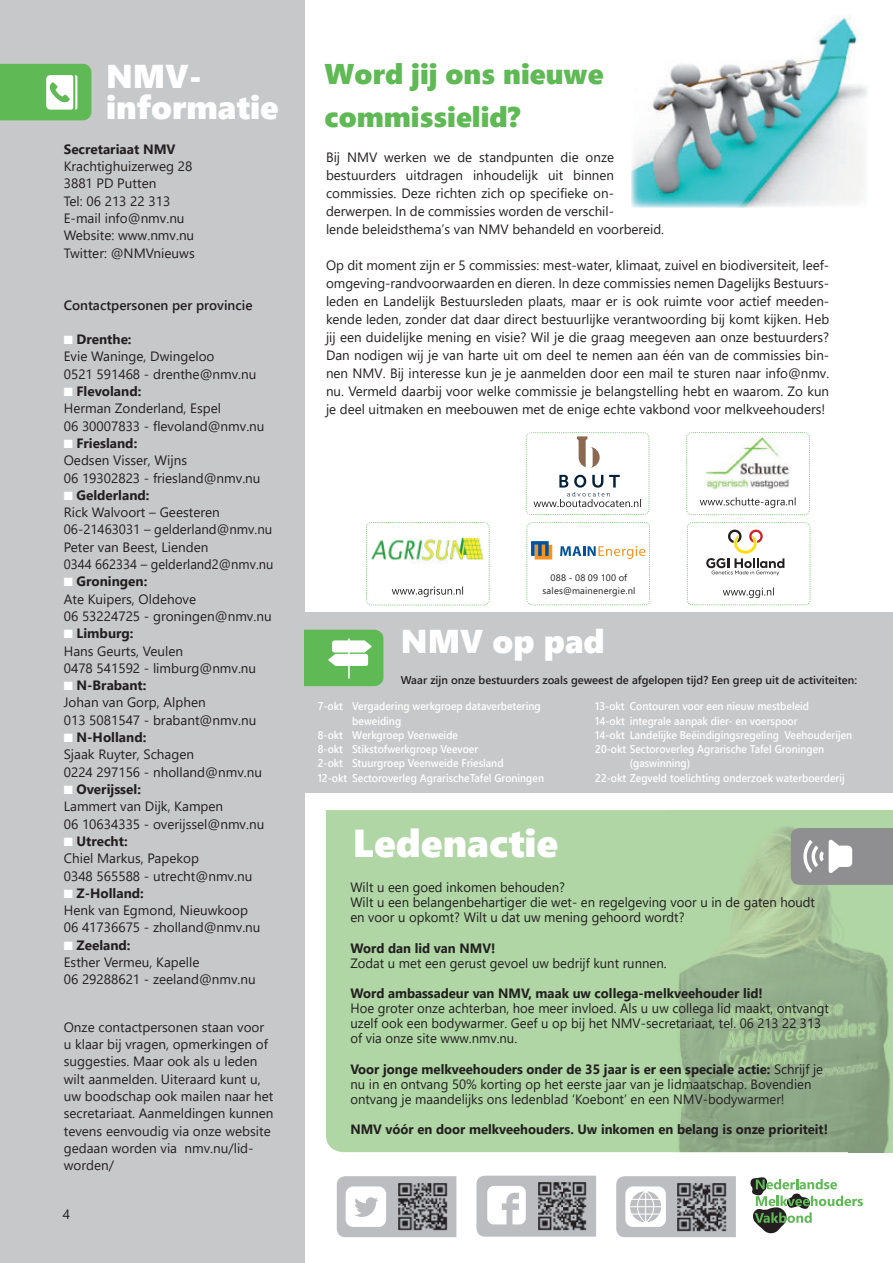
<style>
.page{position:relative;width:893px;height:1263px;background:#fff}
.page>*{position:absolute;margin:0;border:0;box-sizing:border-box;transform-origin:0 0}
.t1{font:39px "Segoe UI Black";color:#fff}
.t2{font:33px/31.5px "Segoe UI Black";color:#fff}
.t3{font:28.5px/43.5px "Segoe UI Black";color:#5fb955}
.t4{font:13.5px/17.2px "Segoe UI";color:#231f20}
.t5{font:700 13.5px "Segoe UI";color:#231f20}
.t6{font:600 13.5px "Segoe UI";color:#231f20}
.t7{font:600 11.25px "Segoe UI";color:#fff;scale:.92 1}
.t8{font:600 11.25px "Segoe UI";color:#231f20}
.t9{font:9.3px/13px "Segoe UI";letter-spacing:.025em;color:#231f20;text-align:center}
.s1{color:#fff}
.s2{font-weight:700}
</style>
<div class="page">
<div style="left:326px;top:810px;width:343px;height:342px;background:#afd6a4"></div>
<img style="left:669px;top:810px;width:224px;height:342px">
<div style="left:0;top:0;width:305px;height:1263px;background:#c7c8ca"></div>
<svg style="left:750px;top:1177px;width:113px;height:57px"></svg>
<svg style="left:337px;top:1176px;width:119px;height:61px"></svg>
<img style="left:397px;top:1181px;width:51px;height:50px">
<svg style="left:476px;top:1176px;width:120px;height:60px"></svg>
<img style="left:536px;top:1180px;width:51px;height:52px">
<svg style="left:616px;top:1176px;width:120px;height:61px"></svg>
<img style="left:676px;top:1181px;width:51px;height:51px">
<svg style="left:0;top:64px;width:91px;height:56px;background:#7ac471"></svg>
<svg style="left:791px;top:828px;width:102px;height:57px;background:#9e9d9f"></svg>
<svg style="left:526px;top:432px;width:123px;height:83px"></svg>
<svg style="left:686px;top:432px;width:124px;height:83px"></svg>
<svg style="left:366px;top:522px;width:124px;height:83px"></svg>
<svg style="left:687px;top:522px;width:124px;height:83px"></svg>
<svg style="left:526px;top:522px;width:124px;height:83px"></svg>
<img style="left:631px;top:17px;width:236px;height:190px">
<div style="left:305px;top:612px;width:588px;height:180px;background:#c7c8ca"></div>
<svg style="left:305px;top:630px;width:78px;height:56px;background:#80c778"></svg>
<h2 class="t2" style="left:106px;top:58px;width:174px">NMV&shy;informatie</h2>
<p class="t5" style="left:64px;top:138px;width:113px">Secretariaat NMV</p>
<p class="t4" style="left:64px;top:157px;width:132px">Krachtighuizerweg 28<br>3881 PD Putten<br>Tel: 06 213 22 313<br>E-mail info@nmv.nu<br>Website: www.nmv.nu<br>Twitter: @NMVnieuws</p>
<p class="t6" style="left:64px;top:294px;width:190px">Contactpersonen per provincie</p>
<p class="t4" style="left:64px;top:330px;width:194px"><span class="s1">■</span> <span class="s2">Drenthe:<br></span>Evie Waninge, Dwingeloo<br>0521 591468 - drenthe@nmv.nu</p>
<p class="t4" style="left:64px;top:382px;width:202px"><span class="s1">■</span> <span class="s2">Flevoland:<br></span>Herman Zonderland, Espel<br>06 30007833 - flevoland@nmv.nu</p>
<p class="t4" style="left:64px;top:434px;width:198px"><span class="s1">■</span> <span class="s2">Friesland:<br></span>Oedsen Visser, Wijns<br>06 19302823 - friesland@nmv.nu</p>
<p class="t4" style="left:64px;top:486px;width:211px"><span class="s1">■</span> <span class="s2">Gelderland:<br></span>Rick Walvoort – Geesteren<br>06-21463031 – gelderland@nmv.nu<br>Peter van Beest, Lienden<br>0344 662334 – gelderland2@nmv.nu</p>
<p class="t4" style="left:64px;top:573px;width:209px"><span class="s1">■</span> <span class="s2">Groningen:<br></span>Ate Kuipers, Oldehove<br>06 53224725 - groningen@nmv.nu</p>
<p class="t4" style="left:64px;top:625px;width:194px"><span class="s1">■</span> <span class="s2">Limburg:<br></span>Hans Geurts, Veulen<br>0478 541592 - limburg@nmv.nu</p>
<p class="t4" style="left:64px;top:676px;width:194px"><span class="s1">■</span> <span class="s2">N-Brabant:<br></span>Johan van Gorp, Alphen<br>013 5081547 - brabant@nmv.nu</p>
<p class="t4" style="left:64px;top:728px;width:200px"><span class="s1">■</span> <span class="s2">N-Holland:<br></span>Sjaak Ruyter, Schagen<br>0224 297156 - nholland@nmv.nu</p>
<p class="t4" style="left:64px;top:780px;width:202px"><span class="s1">■</span> <span class="s2">Overijssel:<br></span>Lammert van Dijk, Kampen<br>06 10634335 - overijssel@nmv.nu</p>
<p class="t4" style="left:64px;top:832px;width:190px"><span class="s1">■</span> <span class="s2">Utrecht:<br></span>Chiel Markus, Papekop<br>0348 565588 - utrecht@nmv.nu</p>
<p class="t4" style="left:64px;top:884px;width:198px"><span class="s1">■</span> <span class="s2">Z-Holland:<br></span>Henk van Egmond, Nieuwkoop<br>06 41736675 - zholland@nmv.nu</p>
<p class="t4" style="left:64px;top:936px;width:194px"><span class="s1">■</span> <span class="s2">Zeeland:<br></span>Esther Vermeu, Kapelle<br>06 29288621 - zeeland@nmv.nu</p>
<p class="t4" style="left:64px;top:1018px;width:211px">Onze contactpersonen staan voor u klaar bij vragen, opmerkingen of suggesties. Maar ook als u leden wilt aanmelden. Uiteraard kunt u, uw boodschap ook mailen naar het secretariaat. Aanmeldingen kunnen tevens eenvoudig via onze website gedaan worden via nmv.nu/lid&shy;worden/</p>
<p class="t4" style="left:63px;top:1205px;width:9px">4</p>
<h3 class="t3" style="left:325px;top:50px;width:281px">Word jij ons nieuwe commissielid?</h3>
<p class="t4" style="left:326px;top:148px;width:340px;line-height:18px">Bij NMV werken we de standpunten die onze bestuurders uitdragen inhoudelijk uit binnen commissies. Deze richten zich op specifieke on&shy;derwerpen. In de commissies worden de verschil-<br>lende beleidsthema’s van NMV behandeld en voorbereid.</p>
<p class="t4" style="left:326px;top:256px;width:505px;line-height:18px;text-align:justify">Op dit moment zijn er 5 commissies: mest-water, klimaat, zuivel en biodiversiteit, leef&shy;omgeving-randvoorwaarden en dieren. In deze commissies nemen Dagelijks Bestuurs&shy;leden en Landelijk Bestuursleden plaats, maar er is ook ruimte voor actief meeden&shy;kende leden, zonder dat daar direct bestuurlijke verantwoording bij komt kijken. Heb jij een duidelijke mening en visie? Wil je die graag meegeven aan onze bestuurders?<br>Dan nodigen wij je van harte uit om deel te nemen aan één van de commissies bin&shy;nen NMV. Bij interesse kun je je aanmelden door een mail te sturen naar info@nmv. nu. Vermeld daarbij voor welke commissie je belangstelling hebt en waarom. Zo kun je deel uitmaken en meebouwen met de enige echte vakbond voor melkveehouders!</p>
<p class="t9" style="left:542px;top:571px;width:95px">088 - 08 09 100 of sales@mainenergie.nl</p>
<h2 class="t2" style="left:401px;top:624px;width:205px">NMV op pad</h2>
<p class="t8" style="left:401px;top:671px;width:458px">Waar zijn onze bestuurders zoals geweest de afgelopen tijd? Een greep uit de activiteiten:</p>
<p class="t7" style="left:318px;top:697px;width:244px">7-okt Vergadering werkgroep dataverbetering</p>
<p class="t7" style="left:352px;top:711px;width:55px">beweiding</p>
<p class="t7" style="left:318px;top:726px;width:154px">8-okt Werkgroep Veenweide</p>
<p class="t7" style="left:318px;top:740px;width:176px">8-okt Stikstofwerkgroep Veevoer</p>
<p class="t7" style="left:318px;top:754px;width:203px">2-okt Stuurgroep Veenweide Friesland</p>
<p class="t7" style="left:318px;top:768px;width:247px">12-okt Sectoroverleg AgrarischeTafel Groningen</p>
<h1 class="t1" style="left:353px;top:814px;width:207px">Ledenactie</h1>
<p class="t7" style="left:595px;top:697px;width:234px">13-okt Contouren voor een nieuw mestbeleid</p>
<p class="t7" style="left:595px;top:711px;width:221px">14-okt integrale aanpak dier- en voerspoor</p>
<p class="t7" style="left:595px;top:726px;width:281px">14-okt Landelijke Beëindigingsregeling Veehouderijen</p>
<p class="t7" style="left:595px;top:740px;width:250px">20-okt Sectoroverleg Agrarische Tafel Groningen</p>
<p class="t7" style="left:630px;top:754px;width:67px">(gaswinning)</p>
<p class="t7" style="left:595px;top:768px;width:273px">22-okt Zegveld toelichting onderzoek waterboerderij</p>
<p class="t4" style="left:350px;top:879px;width:466px;line-height:15.1px">Wilt u een goed inkomen behouden?<br>Wilt u een belangenbehartiger die wet- en regelgeving voor u in de gaten houdt en voor u opkomt? Wilt u dat uw mening gehoord wordt?</p>
<p class="t5" style="left:350px;top:937px;width:146px">Word dan lid van NMV!</p>
<p class="t4" style="left:350px;top:954px;width:318px">Zodat u met een gerust gevoel uw bedrijf kunt runnen.</p>
<p class="t5" style="left:350px;top:982px;width:414px">Word ambassadeur van NMV, maak uw collega-melkveehouder lid!</p>
<p class="t4" style="left:350px;top:1000px;width:480px;line-height:15.1px">Hoe groter onze achterban, hoe meer invloed. Als u uw collega lid maakt, ontvangt uzelf ook een bodywarmer. Geef u op bij het NMV-secretariaat, tel. 06 213 22 313 of via onze site www.nmv.nu.</p>
<p class="t4" style="left:350px;top:1061px;width:474px;line-height:15.1px"><span class="s2">Voor jonge melkveehouders onder de 35 jaar is er een speciale actie:</span> Schrijf je nu in en ontvang 50% korting op het eerste jaar van je lidmaatschap. Bovendien ontvang je maandelijks ons ledenblad ‘Koebont’ en een NMV-bodywarmer!</p>
<p class="t5" style="left:350px;top:1118px;width:479px">NMV vóór en door melkveehouders. Uw inkomen en belang is onze prioriteit!</p>
</div>
